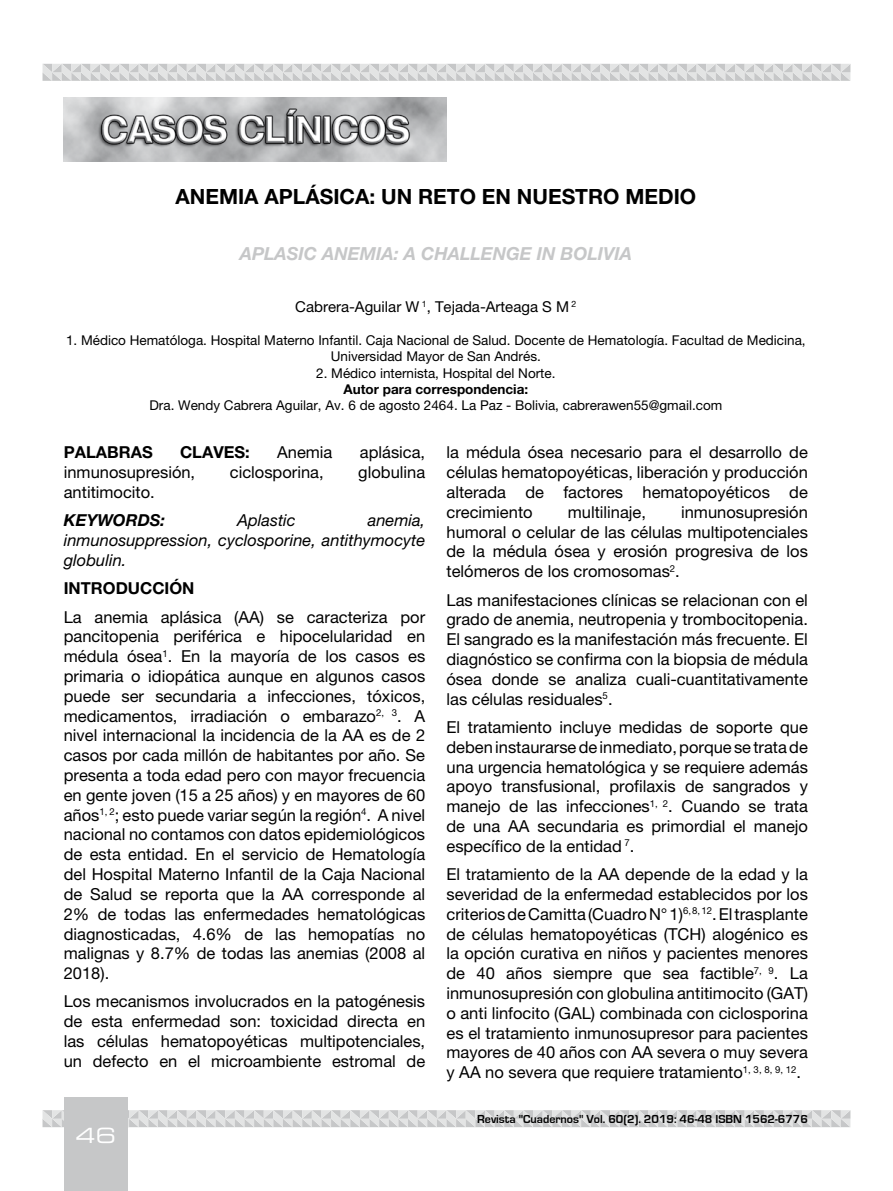
<style>
.page{position:relative;width:893px;height:1191px;background:#fff}
.page>*{position:absolute;margin:0;border:0;box-sizing:border-box;transform-origin:0 0}
.t1{font:700 21px "Helvetica Neue LT Std";color:#000}
.t2{font:21px "Eurostile LT Std Ex 2";color:#fff}
.t3{font:italic 700 18px "Helvetica Neue LT Std";color:#c6c7c8}
.t4{font:16.5px/19.8px "Helvetica Neue LT Std";color:#000;text-align:justify}
.t5{font:italic 16.5px/19.8px "Helvetica Neue LT Std";color:#000;text-align:justify}
.t6{font:700 16.5px "Helvetica Neue LT Std";color:#000}
.t7{font:italic 700 16.5px "Helvetica Neue LT Std";color:#000}
.t8{font:15px "Helvetica Neue LT Std";color:#000}
.t9{font:13.5px/16.2px "Helvetica Neue LT Std";color:#000;text-align:center}
.t10{font:700 13.5px "Helvetica Neue LT Std";color:#000}
.t11{font:700 12px "Eurostile";color:#000}
</style>
<div class="page">
<svg style="left:43px;top:64px;width:807px;height:17px;background:#d6d7d8"></svg>
<svg style="left:43px;top:1110px;width:807px;height:17px;background:#d7d7d8"></svg>
<div style="left:64px;top:1097px;width:64px;height:94px;background:#c6c7c8"></div>
<img style="left:64px;top:98px;width:382px;height:64px">
<p class="t1" style="left:175px;top:184px;width:522px">ANEMIA APLÁSICA: UN RETO EN NUESTRO MEDIO</p>
<p class="t3" style="left:240px;top:242px;width:394px">APLASIC ANEMIA: A CHALLENGE IN BOLIVIA</p>
<p class="t8" style="left:295px;top:298px;width:283px">Cabrera-Aguilar W <sup>1</sup>, Tejada-Arteaga S M <sup>2</sup></p>
<p class="t9" style="left:66px;top:332px;width:741px">1. Médico Hematóloga. Hospital Materno Infantil. Caja Nacional de Salud. Docente de Hematología. Facultad de Medicina,<br>Universidad Mayor de San Andrés.</p>
<p class="t9" style="left:316px;top:364px;width:241px">2. Médico internista, Hospital del Norte.</p>
<p class="t10" style="left:343px;top:380px;width:186px">Autor para correspondencia:</p>
<p class="t9" style="left:149px;top:397px;width:574px">Dra. Wendy Cabrera Aguilar, Av. 6 de agosto 2464. La Paz - Bolivia, cabrerawen55@gmail.com</p>
<p class="t6" style="left:64px;top:442px;width:90px">PALABRAS</p>
<p class="t6" style="left:180px;top:442px;width:71px">CLAVES:</p>
<p class="t4" style="left:277px;top:442px;width:57px">Anemia</p>
<p class="t4" style="left:360px;top:442px;width:67px">aplásica,</p>
<p class="t4" style="left:64px;top:462px;width:133px">inmunosupresión,</p>
<p class="t4" style="left:230px;top:462px;width:95px">ciclosporina,</p>
<p class="t4" style="left:358px;top:462px;width:68px">globulina</p>
<p class="t4" style="left:64px;top:482px;width:93px">antitimocito.</p>
<p class="t7" style="left:64px;top:510px;width:103px">KEYWORDS:</p>
<p class="t5" style="left:237px;top:510px;width:60px">Aplastic</p>
<p class="t4" style="left:446px;top:442px;width:363px">la médula ósea necesario para el desarrollo de células hematopoyéticas, liberación y producción alterada de factores hematopoyéticos de crecimiento</p>
<p class="t4" style="left:446px;top:502px;width:363px;text-indent:235px">inmunosupresión humoral o celular de las células multipotenciales de la médula ósea y erosión progresiva de los telómeros de los cromosomas<sup>2</sup>.</p>
<p class="t4" style="left:446px;top:589px;width:363px">Las manifestaciones clínicas se relacionan con el grado de anemia, neutropenia y trombocitopenia.<br>El sangrado es la manifestación más frecuente. El diagnóstico se confirma con la biopsia de médula ósea donde se analiza cuali-cuantitativamente las células residuales<sup>5</sup>.</p>
<p class="t4" style="left:446px;top:717px;width:363px">El tratamiento incluye medidas de soporte que deben instaurarse de inmediato, porque se trata de una urgencia hematológica y se requiere además apoyo transfusional, profilaxis de sangrados y manejo de las infecciones<sup>1,</sup> <sup>2</sup>. Cuando se trata de una AA secundaria es primordial el manejo específico de la entidad <sup>7</sup>.</p>
<p class="t4" style="left:446px;top:864px;width:363px">El tratamiento de la AA depende de la edad y la severidad de la enfermedad establecidos por los criterios de Camitta (Cuadro N° 1)<sup>6,</sup> <sup>8,</sup> <sup>12</sup>. El trasplante de células hematopoyéticas (TCH) alogénico es la opción curativa en niños y pacientes menores de 40 años siempre que sea factible<sup>7,</sup> <sup>9</sup>. La inmunosupresión con globulina antitimocito (GAT) o anti linfocito (GAL) combinada con ciclosporina es el tratamiento inmunosupresor para pacientes mayores de 40 años con AA severa o muy severa y AA no severa que requiere tratamiento<sup>1,</sup> <sup>3,</sup> <sup>8,</sup> <sup>9,</sup> <sup>12</sup>.</p>
<p class="t4" style="left:568px;top:502px;width:80px">multilinaje,</p>
<p class="t5" style="left:64px;top:510px;width:363px;text-indent:304px">anemia, inmunosuppression, cyclosporine, antithymocyte globulin.</p>
<p class="t6" style="left:64px;top:578px;width:132px">INTRODUCCIÓN</p>
<p class="t4" style="left:64px;top:606px;width:363px">La anemia aplásica (AA) se caracteriza por pancitopenia periférica e hipocelularidad en médula ósea<sup>1</sup>. En la mayoría de los casos es primaria o idiopática aunque en algunos casos puede ser secundaria a infecciones, tóxicos, medicamentos, irradiación o embarazo<sup>2,</sup> <sup>3</sup>. A nivel internacional la incidencia de la AA es de 2 casos por cada millón de habitantes por año. Se presenta a toda edad pero con mayor frecuencia en gente joven (15 a 25 años) y en mayores de 60 años<sup>1,</sup> <sup>2</sup>; esto puede variar según la región<sup>4</sup>. A nivel nacional no contamos con datos epidemiológicos de esta entidad. En el servicio de Hematología del Hospital Materno Infantil de la Caja Nacional de Salud se reporta que la AA corresponde al 2% de todas las enfermedades hematológicas diagnosticadas, 4.6% de las hemopatías no malignas y 8.7% de todas las anemias (2008 al 2018).</p>
<p class="t4" style="left:64px;top:991px;width:363px">Los mecanismos involucrados en la patogénesis de esta enfermedad son: toxicidad directa en las células hematopoyéticas multipotenciales, un defecto en el microambiente estromal de</p>
<p class="t2" style="left:75px;top:1121px;width:42px">46</p>
<p class="t11" style="left:477px;top:1112px;width:332px">Revista "Cuadernos" Vol. 60(2). 2019: 46-48 ISBN 1562-6776</p>
</div>
